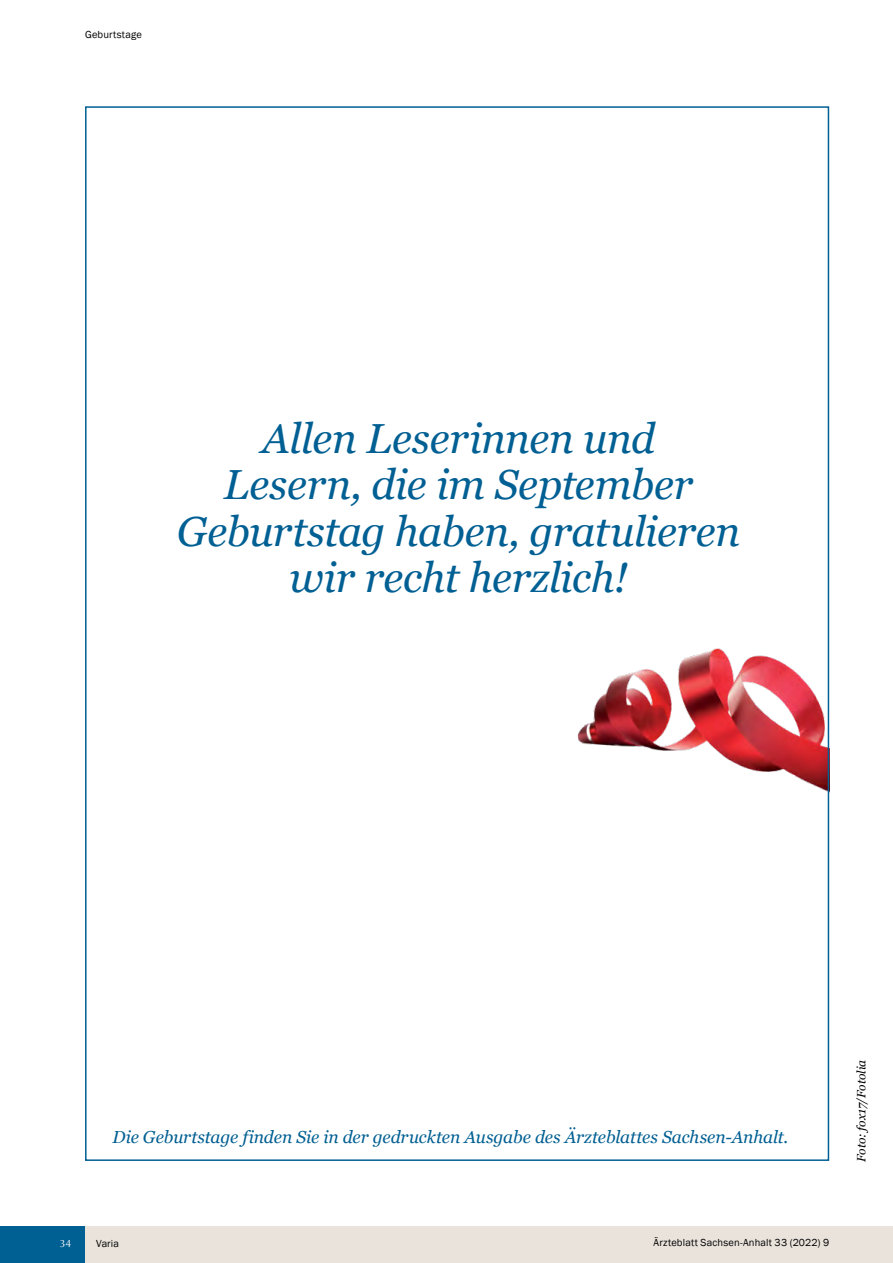
<style>
.page{position:relative;width:893px;height:1263px;background:#fff}
.page>*{position:absolute;margin:0;border:0;box-sizing:border-box;transform-origin:0 0}
.fließtext-9_5pt{font:italic 42px "Georgia";letter-spacing:-.01em;color:#005f93}
.fließtext-9_5pt-2{font:italic 17.4px "Georgia";letter-spacing:-.005em;color:#005f93}
.fließtext-9_5pt-3{font:italic 12px "Georgia";letter-spacing:.005em;color:#000}
.t1{font:10.5px "Franklin Gothic";letter-spacing:.015em;color:#000}
.t2{font:10.5px "Optima LT";color:#fff}
</style>
<div class="page">
<div style="left:0;top:1226px;width:893px;height:37px;background:#e9e3dc"></div>
<div style="left:0;top:1226px;width:85px;height:37px;background:#005f93"></div>
<img style="left:577px;top:648px;width:249px;height:143px">
<p class="t1" style="left:85px;top:28px;width:58px">Geburtstage</p>
<p class="fließtext-9_5pt" style="left:262px;top:412px;width:395px">Allen Leserinnen und</p>
<p class="fließtext-9_5pt" style="left:224px;top:458px;width:471px">Lesern, die im September</p>
<p class="fließtext-9_5pt" style="left:177px;top:505px;width:565px">Geburtstag haben, gratulieren</p>
<p class="fließtext-9_5pt" style="left:290px;top:551px;width:339px">wir recht herzlich!</p>
<p class="fließtext-9_5pt-2" style="left:112px;top:1126px;width:677px">Die Geburtstage finden Sie in der gedruckten Ausgabe des Ärzteblattes Sachsen-Anhalt.</p>
<p class="fließtext-9_5pt-3" style="left:854px;top:1162px;width:103px;rotate:-90deg">Foto: fox17/Fotolia</p>
<p class="t2" style="left:60px;top:1237px;width:13px">34</p>
<p class="t1" style="left:96px;top:1237px;width:24px">Varia</p>
<p class="t1" style="left:653px;top:1236px;width:177px">Ärzteblatt Sachsen-Anhalt 33 (2022) 9</p>
</div>
